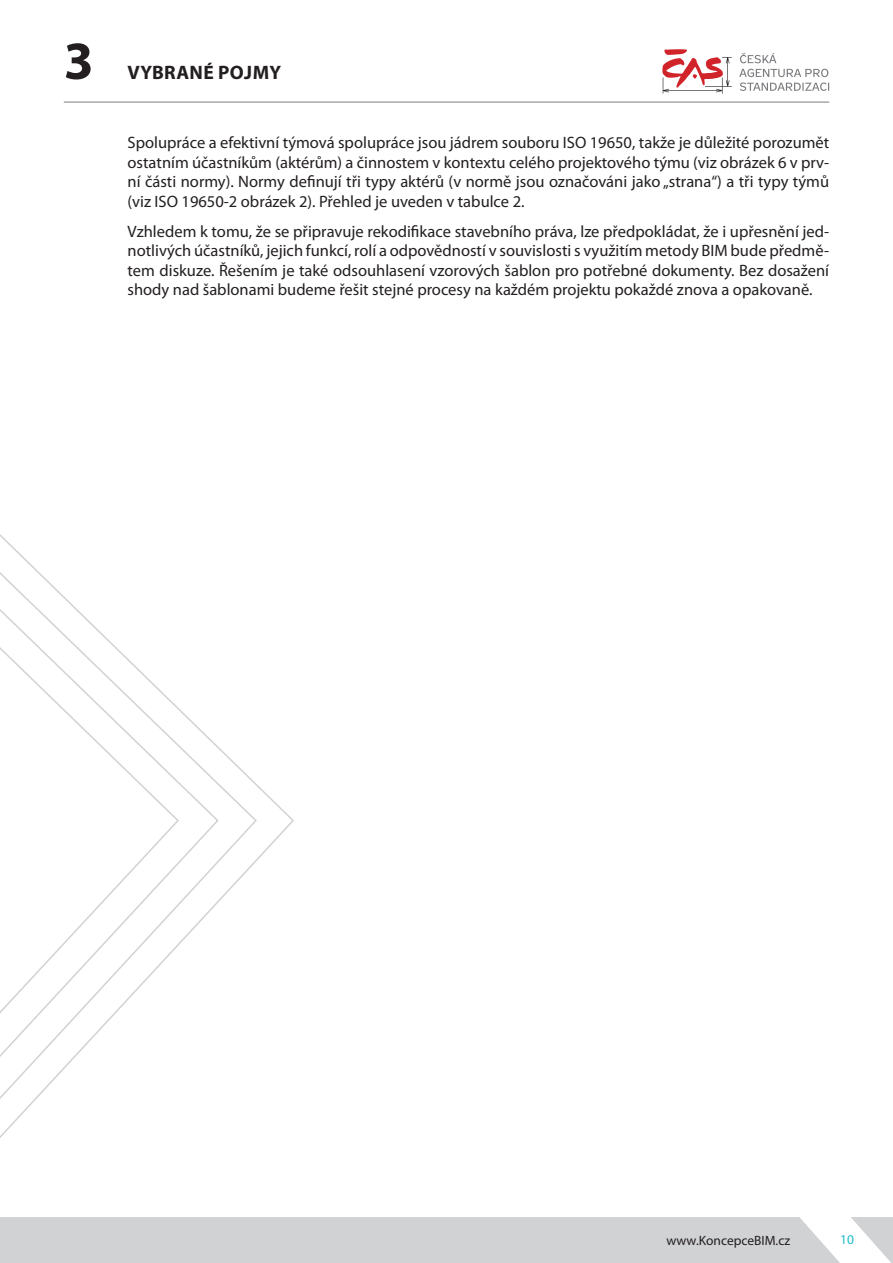
<style>
.page{position:relative;width:893px;height:1263px;background:#fff}
.page>*{position:absolute;margin:0;border:0;box-sizing:border-box;transform-origin:0 0}
.t1{font:700 54px "Myriad Pro";color:#231f20}
.t2{font:700 19.5px "Myriad Pro";letter-spacing:.02em;color:#231f20}
.t3{font:16.5px/19.5px "Myriad Pro";color:#231f20;text-align:justify}
.t4{font:13.5px "Myriad Pro";color:#231f20}
.t5{font:13.5px "Myriad Pro";color:#1cbdcc}
</style>
<div class="page">
<hr style="left:64px;top:102px;width:765px;height:1px;background:#7a7c7f">
<svg style="left:662px;top:49px;width:70px;height:45px"></svg>
<svg style="left:739px;top:53px;width:90px;height:38px"></svg>
<svg style="left:851px;top:1217px;width:42px;height:46px"></svg>
<div style="left:0;top:1217px;width:840px;height:46px;background:#d1d2d4"></div>
<svg style="left:0;top:549px;width:220px;height:577px"></svg>
<svg style="left:0;top:586px;width:180px;height:497px"></svg>
<h1 class="t1" style="left:64px;top:40px;width:31px">3</h1>
<p class="t2" style="left:128px;top:65px;width:155px">VYBRANÉ POJMY</p>
<p class="t3" style="left:128px;top:134px;width:703px">Spolupráce a efektivní týmová spolupráce jsou jádrem souboru ISO 19650, takže je důležité porozumět ostatním účastníkům (aktérům) a činnostem v kontextu celého projektového týmu (viz obrázek 6 v prv&shy;ní části normy). Normy definují tři typy aktérů (v normě jsou označováni jako „strana“) a tři typy týmů (viz ISO 19650-2 obrázek 2). Přehled je uveden v tabulce 2.</p>
<p class="t3" style="left:128px;top:223px;width:703px">Vzhledem k tomu, že se připravuje rekodifikace stavebního práva, lze předpokládat, že i upřesnění jed&shy;notlivých účastníků, jejich funkcí, rolí a odpovědností v souvislosti s využitím metody BIM bude předmě&shy;tem diskuze. Řešením je také odsouhlasení vzorových šablon pro potřebné dokumenty. Bez dosažení shody nad šablonami budeme řešit stejné procesy na každém projektu pokaždé znova a opakovaně.</p>
<p class="t4" style="left:666px;top:1235px;width:125px">www.KoncepceBIM.cz</p>
<p class="t5" style="left:840px;top:1235px;width:15px">10</p>
</div>
